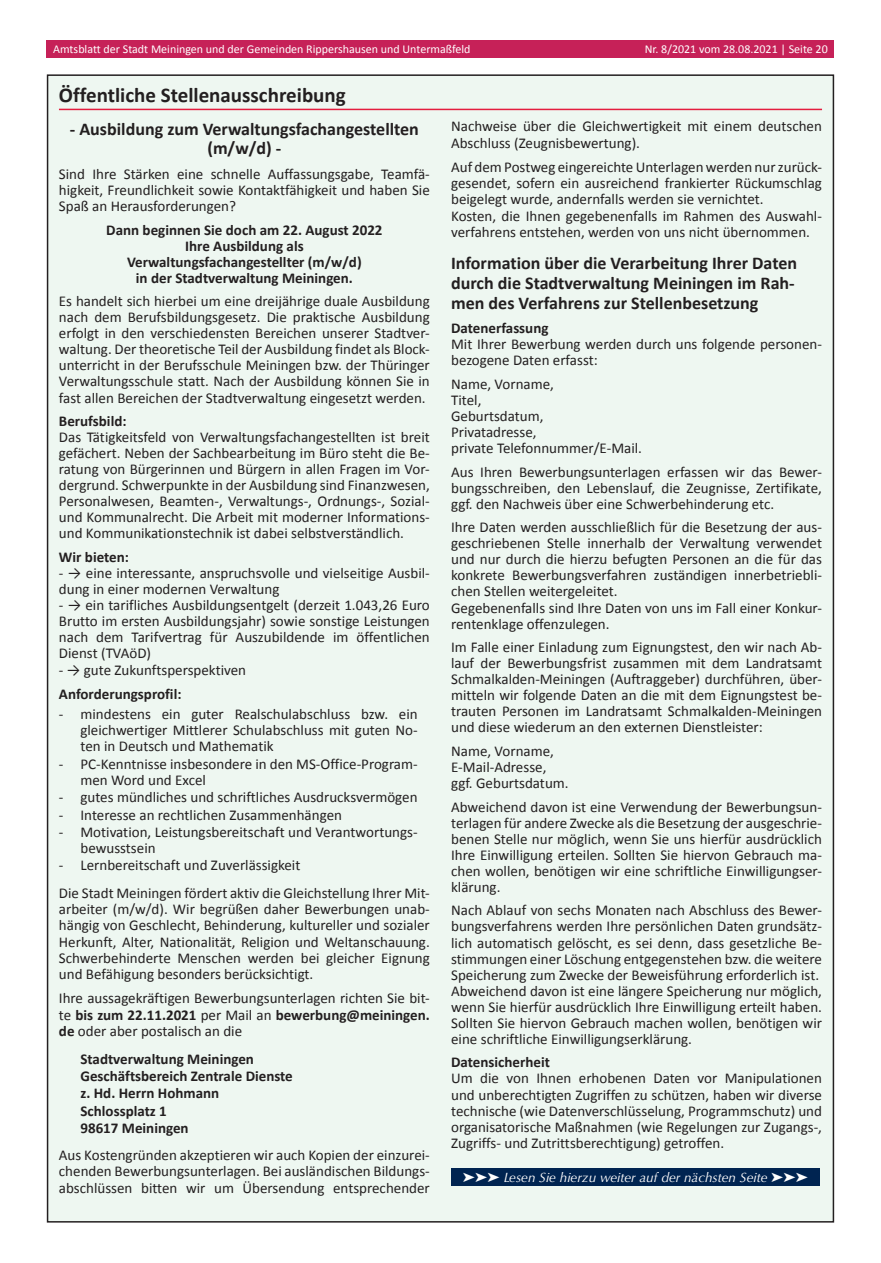
<style>
.page{position:relative;width:881px;height:1263px;background:#fff}
.page>*{position:absolute;margin:0;border:0;box-sizing:border-box;transform-origin:0 0}
.Überschrift_ohne_abs{font:700 21px "Calibri";color:#231f20}
.Zwischenüberschrift{font:700 18px/19.6px "Calibri";color:#231f20;text-align:center}
.t1{font:15px/16px "Calibri";color:#231f20;text-align:justify}
.t2{font:700 15px "Calibri";color:#231f20}
.t3{font:italic 13.5px "Optima LT";color:#fff}
.t4{font:12px "Calibri";color:#fff}
.s1{font-weight:700}
</style>
<div class="page">
<div style="left:47px;top:40px;width:786px;height:17px;background:#c62158"></div>
<div style="left:48px;top:75px;width:785px;height:1147px;background:#eef7f1"></div>
<hr style="left:59px;top:109px;width:762px;height:1px;background:#e41d3f">
<div style="left:451px;top:1169px;width:368px;height:17px;background:#002451"></div>
<p class="t4" style="left:53px;top:42px;width:418px">Amtsblatt der Stadt Meiningen und der Gemeinden Rippershausen und Untermaßfeld</p>
<p class="t4" style="left:644px;top:42px;width:184px">Nr. 8/2021 vom 28.08.2021 | Seite 20</p>
<p class="Überschrift_ohne_abs" style="left:59px;top:82px;width:288px">Öffentliche Stellenausschreibung</p>
<p class="Zwischenüberschrift" style="left:70px;top:119px;width:350px">- Ausbildung zum Verwaltungsfachangestellten (m/w/d) -</p>
<p class="t1" style="left:59px;top:166px;width:372px">Sind Ihre Stärken eine schnelle Auffassungsgabe, Teamfä&shy;higkeit, Freundlichkeit sowie Kontaktfähigkeit und haben Sie Spaß an Herausforderungen?</p>
<p class="t2" style="left:106px;top:220px;width:278px">Dann beginnen Sie doch am 22. August 2022</p>
<p class="t2" style="left:185px;top:236px;width:120px">Ihre Ausbildung als</p>
<p class="t2" style="left:127px;top:252px;width:236px">Verwaltungsfachangestellter (m/w/d)</p>
<p class="t2" style="left:136px;top:268px;width:218px">in der Stadtverwaltung Meiningen.</p>
<p class="t1" style="left:59px;top:293px;width:372px">Es handelt sich hierbei um eine dreijährige duale Ausbildung nach dem Berufsbildungsgesetz. Die praktische Ausbildung erfolgt in den verschiedensten Bereichen unserer Stadtver&shy;waltung. Der theoretische Teil der Ausbildung findet als Block&shy;unterricht in der Berufsschule Meiningen bzw. der Thüringer Verwaltungsschule statt. Nach der Ausbildung können Sie in fast allen Bereichen der Stadtverwaltung eingesetzt werden.</p>
<p class="t2" style="left:59px;top:411px;width:69px">Berufsbild:</p>
<p class="t1" style="left:59px;top:429px;width:372px">Das Tätigkeitsfeld von Verwaltungsfachangestellten ist breit gefächert. Neben der Sachbearbeitung im Büro steht die Be&shy;ratung von Bürgerinnen und Bürgern in allen Fragen im Vor&shy;dergrund. Schwerpunkte in der Ausbildung sind Finanzwesen, Personalwesen, Beamten-, Verwaltungs-, Ordnungs-, Sozial&shy;und Kommunalrecht. Die Arbeit mit moderner Informations&shy;und Kommunikationstechnik ist dabei selbstverständlich.</p>
<p class="t2" style="left:59px;top:547px;width:71px">Wir bieten:</p>
<p class="t1" style="left:59px;top:565px;width:372px">- → eine interessante, anspruchsvolle und vielseitige Ausbil&shy;dung in einer modernen Verwaltung</p>
<p class="t1" style="left:59px;top:597px;width:372px">- → ein tarifliches Ausbildungsentgelt (derzeit 1.043,26 Euro Brutto im ersten Ausbildungsjahr) sowie sonstige Leistungen nach dem Tarifvertrag für Auszubildende im öffentlichen Dienst (TVAöD)</p>
<p class="t1" style="left:59px;top:662px;width:189px">- → gute Zukunftsperspektiven</p>
<p class="t2" style="left:59px;top:684px;width:124px">Anforderungsprofil:</p>
<p class="t1" style="left:59px;top:706px;width:6px">-</p>
<p class="t1" style="left:80px;top:706px;width:338px">mindestens ein guter Realschulabschluss bzw. ein gleichwertiger Mittlerer Schulabschluss mit guten No&shy;ten in Deutsch und Mathematik</p>
<p class="t1" style="left:59px;top:756px;width:6px">-</p>
<p class="t1" style="left:80px;top:756px;width:338px">PC-Kenntnisse insbesondere in den MS-Office-Program&shy;men Word und Excel</p>
<p class="t1" style="left:59px;top:789px;width:6px">-</p>
<p class="t1" style="left:80px;top:789px;width:338px">gutes mündliches und schriftliches Ausdrucksvermögen</p>
<p class="t1" style="left:59px;top:807px;width:6px">-</p>
<p class="t1" style="left:80px;top:807px;width:263px">Interesse an rechtlichen Zusammenhängen</p>
<p class="t1" style="left:59px;top:824px;width:6px">-</p>
<p class="t1" style="left:80px;top:824px;width:338px">Motivation, Leistungsbereitschaft und Verantwortungs&shy;bewusstsein</p>
<p class="t1" style="left:59px;top:857px;width:6px">-</p>
<p class="t1" style="left:80px;top:857px;width:221px">Lernbereitschaft und Zuverlässigkeit</p>
<p class="t1" style="left:59px;top:884px;width:372px">Die Stadt Meiningen fördert aktiv die Gleichstellung Ihrer Mit&shy;arbeiter (m/w/d). Wir begrüßen daher Bewerbungen unab&shy;hängig von Geschlecht, Behinderung, kultureller und sozialer Herkunft, Alter, Nationalität, Religion und Weltanschauung.<br>Schwerbehinderte Menschen werden bei gleicher Eignung und Befähigung besonders berücksichtigt.</p>
<p class="t1" style="left:59px;top:990px;width:372px">Ihre aussagekräftigen Bewerbungsunterlagen richten Sie bit&shy;te <span class="s1">bis zum 22.11.2021</span> per Mail an <span class="s1">bewerbung@meiningen. de</span> oder aber postalisch an die</p>
<p class="t2" style="left:80px;top:1049px;width:175px">Stadtverwaltung Meiningen</p>
<p class="t2" style="left:80px;top:1066px;width:214px">Geschäftsbereich Zentrale Dienste</p>
<p class="t2" style="left:80px;top:1084px;width:140px">z. Hd. Herrn Hohmann</p>
<p class="t2" style="left:80px;top:1101px;width:88px">Schlossplatz 1</p>
<p class="t2" style="left:80px;top:1118px;width:110px">98617 Meiningen</p>
<p class="t1" style="left:59px;top:1147px;width:372px">Aus Kostengründen akzeptieren wir auch Kopien der einzurei&shy;chenden Bewerbungsunterlagen. Bei ausländischen Bildungs&shy;abschlüssen bitten wir um Übersendung entsprechender</p>
<p class="t1" style="left:451px;top:118px;width:372px">Nachweise über die Gleichwertigkeit mit einem deutschen<br>Abschluss (Zeugnisbewertung).</p>
<p class="t1" style="left:451px;top:158px;width:372px">Auf dem Postweg eingereichte Unterlagen werden nur zurück&shy;gesendet, sofern ein ausreichend frankierter Rückumschlag beigelegt wurde, andernfalls werden sie vernichtet.</p>
<p class="t1" style="left:451px;top:208px;width:372px">Kosten, die Ihnen gegebenenfalls im Rahmen des Auswahl&shy;verfahrens entstehen, werden von uns nicht übernommen.</p>
<p class="Zwischenüberschrift" style="left:451px;top:254px;width:347px;text-align:left">Information über die Verarbeitung Ihrer Daten durch die Stadtverwaltung Meiningen im Rah&shy;men des Verfahrens zur Stellenbesetzung</p>
<p class="t2" style="left:451px;top:319px;width:99px">Datenerfassung</p>
<p class="t1" style="left:451px;top:336px;width:372px">Mit Ihrer Bewerbung werden durch uns folgende personen&shy;bezogene Daten erfasst:</p>
<p class="t1" style="left:451px;top:376px;width:104px">Name, Vorname,</p>
<p class="t1" style="left:451px;top:392px;width:32px">Titel,</p>
<p class="t1" style="left:451px;top:408px;width:94px">Geburtsdatum,</p>
<p class="t1" style="left:451px;top:424px;width:87px">Privatadresse,</p>
<p class="t1" style="left:451px;top:440px;width:192px">private Telefonnummer/E-Mail.</p>
<p class="t1" style="left:451px;top:464px;width:372px">Aus Ihren Bewerbungsunterlagen erfassen wir das Bewer&shy;bungsschreiben, den Lebenslauf, die Zeugnisse, Zertifikate, ggf. den Nachweis über eine Schwerbehinderung etc.</p>
<p class="t1" style="left:451px;top:519px;width:372px">Ihre Daten werden ausschließlich für die Besetzung der aus&shy;geschriebenen Stelle innerhalb der Verwaltung verwendet und nur durch die hierzu befugten Personen an die für das konkrete Bewerbungsverfahren zuständigen innerbetriebli&shy;chen Stellen weitergeleitet.</p>
<p class="t1" style="left:451px;top:600px;width:372px">Gegebenenfalls sind Ihre Daten von uns im Fall einer Konkur&shy;rentenklage offenzulegen.</p>
<p class="t1" style="left:451px;top:639px;width:372px">Im Falle einer Einladung zum Eignungstest, den wir nach Ab&shy;lauf der Bewerbungsfrist zusammen mit dem Landratsamt Schmalkalden-Meiningen (Auftraggeber) durchführen, über&shy;mitteln wir folgende Daten an die mit dem Eignungstest be&shy;trauten Personen im Landratsamt Schmalkalden-Meiningen und diese wiederum an den externen Dienstleister:</p>
<p class="t1" style="left:451px;top:743px;width:104px">Name, Vorname,</p>
<p class="t1" style="left:451px;top:759px;width:97px">E-Mail-Adresse,</p>
<p class="t1" style="left:451px;top:775px;width:119px">ggf. Geburtsdatum.</p>
<p class="t1" style="left:451px;top:799px;width:372px">Abweichend davon ist eine Verwendung der Bewerbungsun&shy;terlagen für andere Zwecke als die Besetzung der ausgeschrie&shy;benen Stelle nur möglich, wenn Sie uns hierfür ausdrücklich Ihre Einwilligung erteilen. Sollten Sie hiervon Gebrauch ma&shy;chen wollen, benötigen wir eine schriftliche Einwilligungser&shy;klärung.</p>
<p class="t1" style="left:451px;top:902px;width:372px">Nach Ablauf von sechs Monaten nach Abschluss des Bewer&shy;bungsverfahrens werden Ihre persönlichen Daten grundsätz&shy;lich automatisch gelöscht, es sei denn, dass gesetzliche Be&shy;stimmungen einer Löschung entgegenstehen bzw. die weitere Speicherung zum Zwecke der Beweisführung erforderlich ist.</p>
<p class="t1" style="left:451px;top:983px;width:372px">Abweichend davon ist eine längere Speicherung nur möglich, wenn Sie hierfür ausdrücklich Ihre Einwilligung erteilt haben.<br>Sollten Sie hiervon Gebrauch machen wollen, benötigen wir eine schriftliche Einwilligungserklärung.</p>
<p class="t2" style="left:451px;top:1053px;width:100px">Datensicherheit</p>
<p class="t1" style="left:451px;top:1070px;width:372px">Um die von Ihnen erhobenen Daten vor Manipulationen und unberechtigten Zugriffen zu schützen, haben wir diverse technische (wie Datenverschlüsselung, Programmschutz) und organisatorische Maßnahmen (wie Regelungen zur Zugangs-, Zugriffs- und Zutrittsberechtigung) getroffen.</p>
<p class="t3" style="left:462px;top:1170px;width:347px">➤➤➤ Lesen Sie hierzu weiter auf der nächsten Seite ➤➤➤</p>
</div>
